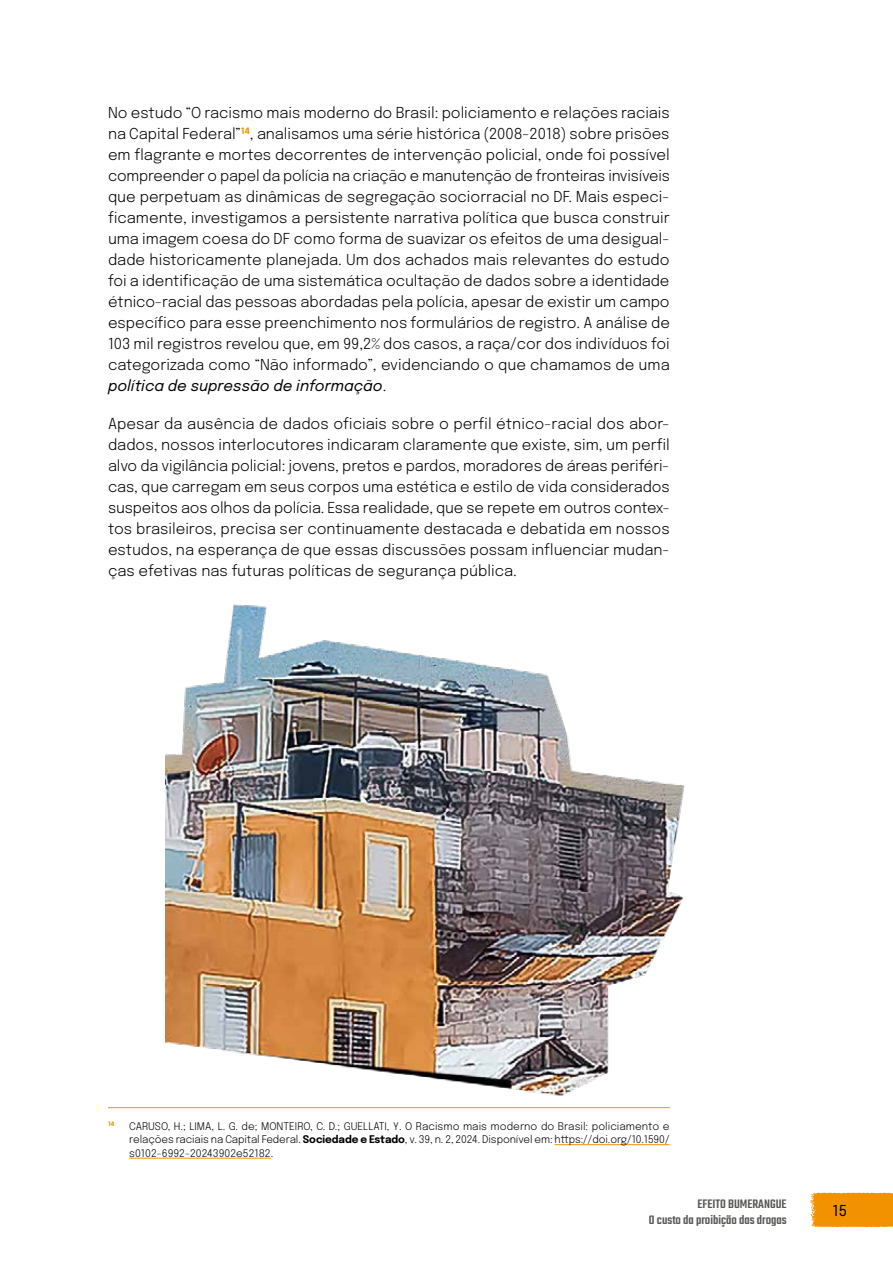
<style>
.page{position:relative;width:893px;height:1263px;background:#fff}
.page>*{position:absolute;margin:0;border:0;box-sizing:border-box;transform-origin:0 0}
.t1{font:300 15px/21px "Epilogue";color:#000;text-align:justify}
.t2{font:15px "Epilogue";color:#000}
.t3{font:500 13.5px/16.2px "Teko";color:#575756;text-align:right}
.t4{font:300 10.5px/13.5px "Epilogue";letter-spacing:-.005em;color:#000;text-align:justify}
.t5{font:700 6.15px "Epilogue";color:#f39200}
.s1{font-weight:400;font-style:italic}
.s2{font-weight:700}
</style>
<div class="page">
<svg style="left:810px;top:1193px;width:83px;height:34px;background:#f39609"></svg>
<hr style="left:108px;top:1107px;width:562px;height:1px;background:#f39200">
<hr style="left:129px;top:1158px;width:142px;height:1px;background:#f39200">
<img style="left:165px;top:604px;width:520px;height:542px">
<p class="t1" style="left:108px;top:101px;width:563px">No estudo “O racismo mais moderno do Brasil: policiamento e relações raciais na Capital Federal”<sup>14</sup>, analisamos uma série histórica (2008-2018) sobre prisões em flagrante e mortes decorrentes de intervenção policial, onde foi possível compreender o papel da polícia na criação e manutenção de fronteiras invisíveis que perpetuam as dinâmicas de segregação sociorracial no DF. Mais especi&shy;ficamente, investigamos a persistente narrativa política que busca construir uma imagem coesa do DF como forma de suavizar os efeitos de uma desigual&shy;dade historicamente planejada. Um dos achados mais relevantes do estudo foi a identificação de uma sistemática ocultação de dados sobre a identidade étnico-racial das pessoas abordadas pela polícia, apesar de existir um campo específico para esse preenchimento nos formulários de registro. A análise de 103 mil registros revelou que, em 99,2% dos casos, a raça/cor dos indivíduos foi categorizada como “Não informado”, evidenciando o que chamamos de uma <span class="s1">política de supressão de informação</span>.</p>
<p class="t1" style="left:108px;top:412px;width:563px">Apesar da ausência de dados oficiais sobre o perfil étnico-racial dos abor&shy;dados, nossos interlocutores indicaram claramente que existe, sim, um perfil alvo da vigilância policial: jovens, pretos e pardos, moradores de áreas periféri&shy;cas, que carregam em seus corpos uma estética e estilo de vida considerados suspeitos aos olhos da polícia. Essa realidade, que se repete em outros contex&shy;tos brasileiros, precisa ser continuamente destacada e debatida em nossos estudos, na esperança de que essas discussões possam influenciar mudan&shy;ças efetivas nas futuras políticas de segurança pública.</p>
<p class="t5" style="left:108px;top:1119px;width:8px">14</p>
<p class="t4" style="left:129px;top:1118px;width:542px">CARUSO, H.; LIMA, L. G. de; MONTEIRO, C. D.; GUELLATI, Y. O Racismo mais moderno do Brasil: policiamento e relações raciais na Capital Federal. <span class="s2">Sociedade e Estado</span>, v. 39, n. 2, 2024. Disponível em: https://doi.org/10.1590/ s0102-6992-20243902e52182.</p>
<p class="t3" style="left:649px;top:1197px;width:139px">EFEITO BUMERANGUE<br>O custo da proibição das drogas</p>
<p class="t2" style="left:832px;top:1200px;width:16px">15</p>
</div>
